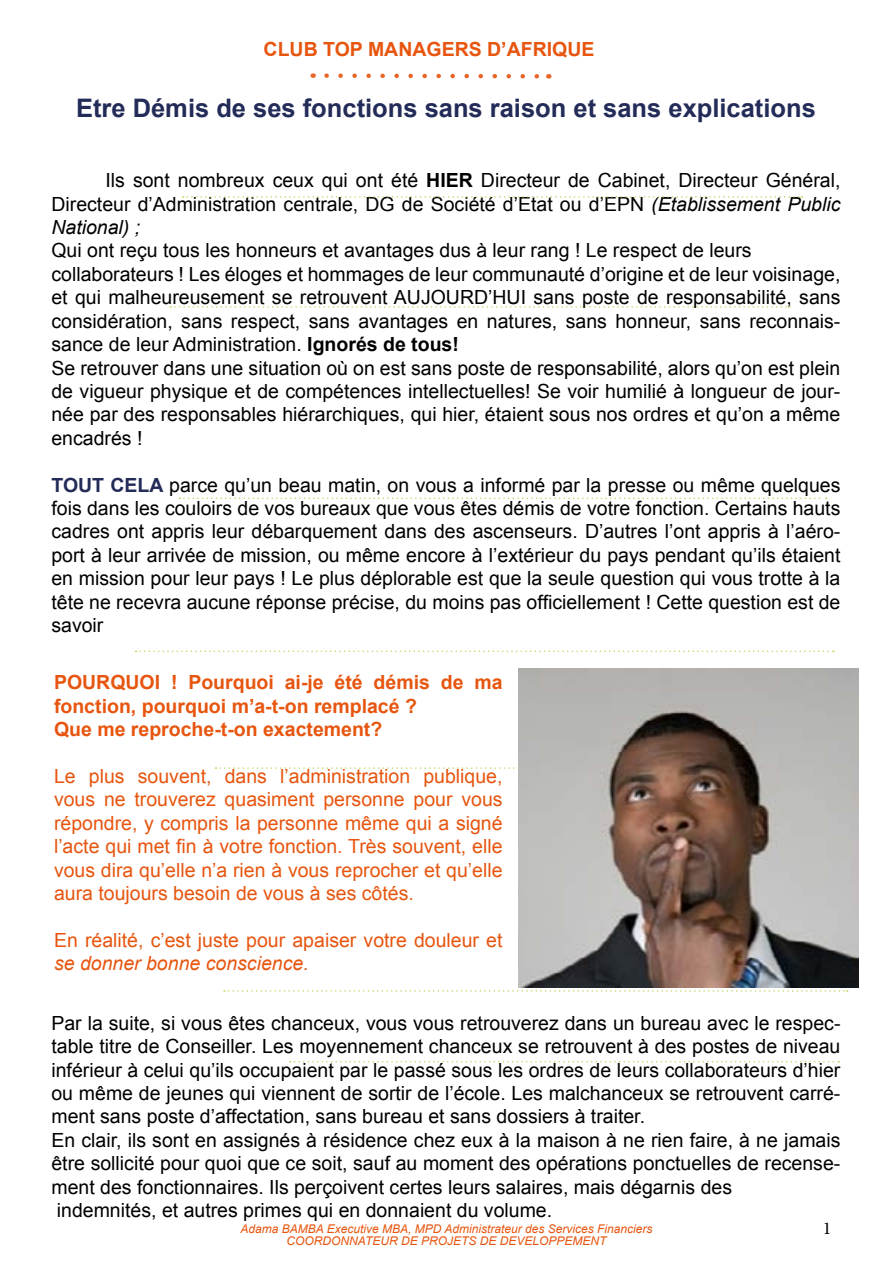
<style>
.page{position:relative;width:893px;height:1263px;background:#fff}
.page>*{position:absolute;margin:0;border:0;box-sizing:border-box;transform-origin:0 0}
.t1{font:700 25.5px "Arial";color:#232b58}
.t2{font:19.5px/23.4px "Arial";color:#000;text-align:justify}
.t3{font:19.5px/23.4px "Arial";color:#e7550f;text-align:justify}
.t4{font:700 19.5px/23.4px "Arial";color:#e7550f}
.t5{font:italic 19.5px "Arial";color:#e7550f}
.t6{font:18px "Minion Pro";color:#000}
.t7{font:italic 12px "Arial";color:#e7550f}
.s1{font-weight:700}
.s2{font-style:italic}
.s3{font-weight:700;color:#232b58}
</style>
<div class="page">
<svg style="left:324px;top:73px;width:225px;height:6px"></svg>
<svg style="left:170px;top:306px;width:620px;height:2px"></svg>
<svg style="left:183px;top:196px;width:619px;height:2px"></svg>
<svg style="left:179px;top:497px;width:648px;height:2px"></svg>
<svg style="left:136px;top:651px;width:698px;height:1px"></svg>
<svg style="left:215px;top:767px;width:303px;height:2px"></svg>
<svg style="left:224px;top:990px;width:624px;height:2px"></svg>
<svg style="left:290px;top:1061px;width:549px;height:1px"></svg>
<img style="left:518px;top:669px;width:340px;height:318px">
<p class="t4" style="left:264px;top:38px;width:332px">CLUB TOP MANAGERS D’AFRIQUE</p>
<h1 class="t1" style="left:76px;top:91px;width:741px">Etre Démis de ses fonctions sans raison et sans explications</h1>
<p class="t2" style="left:51px;top:169px;width:790px;text-indent:54px">Ils sont nombreux ceux qui ont été <span class="s1">HIER</span> Directeur de Cabinet, Directeur Général, Directeur d’Administration centrale, DG de Société d’Etat ou d’EPN <span class="s2">(Etablissement Public National) ;</span></p>
<p class="t2" style="left:51px;top:239px;width:790px;text-align:left">Qui ont reçu tous les honneurs et avantages dus à leur rang ! Le respect de leurs collaborateurs ! Les éloges et hommages de leur communauté d’origine et de leur voisinage, et qui malheureusement se retrouvent AUJOURD’HUI sans poste de responsabilité, sans considération, sans respect, sans avantages en natures, sans honneur, sans reconnais&shy;sance de leur Administration. <span class="s1">Ignorés de tous!<br></span>Se retrouver dans une situation où on est sans poste de responsabilité, alors qu’on est plein de vigueur physique et de compétences intellectuelles! Se voir humilié à longueur de jour&shy;née par des responsables hiérarchiques, qui hier, étaient sous nos ordres et qu’on a même encadrés !</p>
<p class="t2" style="left:51px;top:473px;width:790px"><span class="s3">TOUT CELA</span> parce qu’un beau matin, on vous a informé par la presse ou même quelques fois dans les couloirs de vos bureaux que vous êtes démis de votre fonction. Certains hauts cadres ont appris leur débarquement dans des ascenseurs. D’autres l’ont appris à l’aéro&shy;port à leur arrivée de mission, ou même encore à l’extérieur du pays pendant qu’ils étaient en mission pour leur pays ! Le plus déplorable est que la seule question qui vous trotte à la tête ne recevra aucune réponse précise, du moins pas officiellement ! Cette question est de savoir</p>
<p class="t4" style="left:54px;top:671px;width:450px">POURQUOI ! Pourquoi ai-je été démis de ma fonction, pourquoi m’a-t-on remplacé ?<br>Que me reproche-t-on exactement?</p>
<p class="t3" style="left:54px;top:764px;width:450px">Le plus souvent, dans l’administration publique, vous ne trouverez quasiment personne pour vous répondre, y compris la personne même qui a signé l’acte qui met fin à votre fonction. Très souvent, elle vous dira qu’elle n’a rien à vous reprocher et qu’elle aura toujours besoin de vous à ses côtés.</p>
<p class="t3" style="left:54px;top:928px;width:450px">En réalité, c’est juste pour apaiser votre douleur et</p>
<p class="t5" style="left:54px;top:951px;width:256px">se donner bonne conscience.</p>
<p class="t2" style="left:51px;top:1011px;width:790px;text-align:left">Par la suite, si vous êtes chanceux, vous vous retrouverez dans un bureau avec le respec&shy;table titre de Conseiller. Les moyennement chanceux se retrouvent à des postes de niveau inférieur à celui qu’ils occupaient par le passé sous les ordres de leurs collaborateurs d’hier ou même de jeunes qui viennent de sortir de l’école. Les malchanceux se retrouvent carré&shy;ment sans poste d’affectation, sans bureau et sans dossiers à traiter.<br>En clair, ils sont en assignés à résidence chez eux à la maison à ne rien faire, à ne jamais être sollicité pour quoi que ce soit, sauf au moment des opérations ponctuelles de recense&shy;ment des fonctionnaires. Ils perçoivent certes leurs salaires, mais dégarnis des<br>indemnités, et autres primes qui en donnaient du volume.</p>
<p class="t7" style="left:240px;top:1221px;width:413px">Adama BAMBA Executive MBA, MPD Administrateur des Services Financiers</p>
<p class="t6" style="left:823px;top:1216px;width:10px">1</p>
<p class="t7" style="left:287px;top:1233px;width:321px">COORDONNATEUR DE PROJETS DE DEVELOPPEMENT</p>
</div>
